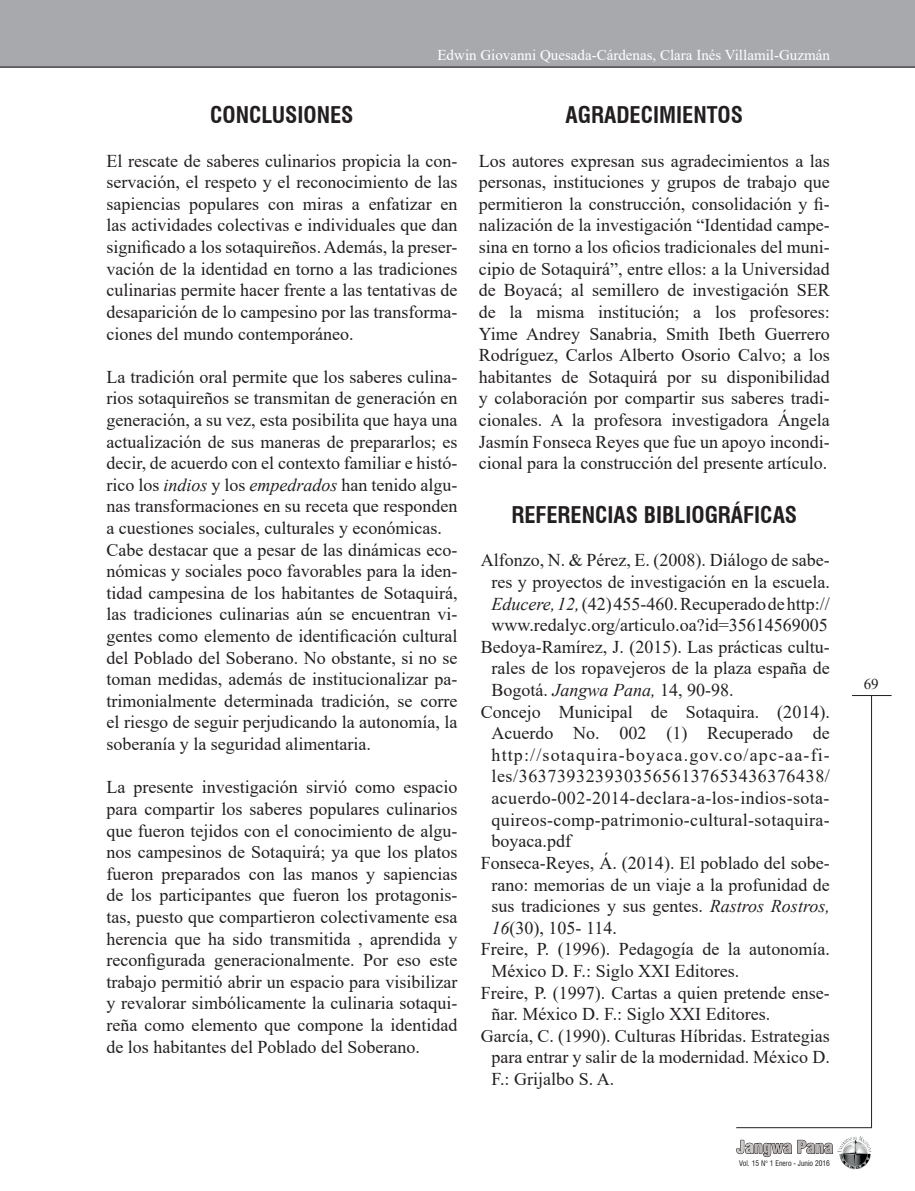
<style>
.page{position:relative;width:915px;height:1191px;background:#fff}
.page>*{position:absolute;margin:0;border:0;box-sizing:border-box;transform-origin:0 0}
.t1{font:700 condensed 22.5px "Swiss 721 BT";color:#231f20}
.t2{font:18px/21.6px "Times New Roman";color:#231f20;text-align:justify}
.t3{font:18px "Times New Roman";letter-spacing:.02em;color:#231f20}
.t4{font:18px "Times New Roman";letter-spacing:.065em;color:#231f20}
.t5{font:18px "Times New Roman";letter-spacing:.03em;color:#231f20}
.t6{font:15px "Times New Roman";color:#fff}
.t7{font:15px "Times New Roman";color:#231f20}
.t8{font:condensed 7.5px "Swiss 721 BT";color:#231f20}
.s1{font-style:italic}
</style>
<div class="page">
<div style="left:0;top:0;width:914px;height:67px;background:#a8a9ad"></div>
<hr style="left:0;top:67px;width:914px;height:1px;background:#231f20">
<svg style="left:736px;top:1139px;width:97px;height:18px"></svg>
<img style="left:837px;top:1136px;width:34px;height:33px">
<hr style="left:736px;top:1127px;width:135px;height:1px;background:#231f20">
<hr style="left:870px;top:695px;width:1px;height:432px;background:#231f20">
<hr style="left:851px;top:695px;width:40px;height:1px;background:#231f20">
<p class="t6" style="left:437px;top:45px;width:394px">Edwin Giovanni Quesada-Cárdenas, Clara Inés Villamil-Guzmán</p>
<p class="t1" style="left:210px;top:102px;width:145px">CONCLUSIONES</p>
<p class="t2" style="left:106px;top:149px;width:352px">El rescate de saberes culinarios propicia la con&shy;servación, el respeto y el reconocimiento de las sapiencias populares con miras a enfatizar en las actividades colectivas e individuales que dan significado a los sotaquireños. Además, la preser&shy;vación de la identidad en torno a las tradiciones culinarias permite hacer frente a las tentativas de desaparición de lo campesino por las transforma&shy;ciones del mundo contemporáneo.</p>
<p class="t2" style="left:106px;top:365px;width:352px;text-align:left">La tradición oral permite que los saberes culina&shy;rios sotaquireños se transmitan de generación en generación, a su vez, esta posibilita que haya una actualización de sus maneras de prepararlos; es decir, de acuerdo con el contexto familiar e histó&shy;rico los <span class="s1">indios</span> y los <span class="s1">empedrados</span> han tenido algu&shy;nas transformaciones en su receta que responden a cuestiones sociales, culturales y económicas.<br>Cabe destacar que a pesar de las dinámicas eco&shy;nómicas y sociales poco favorables para la iden&shy;tidad campesina de los habitantes de Sotaquirá, las tradiciones culinarias aún se encuentran vi&shy;gentes como elemento de identificación cultural del Poblado del Soberano. No obstante, si no se toman medidas, además de institucionalizar pa&shy;trimonialmente determinada tradición, se corre el riesgo de seguir perjudicando la autonomía, la soberanía y la seguridad alimentaria.</p>
<p class="t2" style="left:106px;top:776px;width:352px">La presente investigación sirvió como espacio para compartir los saberes populares culinarios que fueron tejidos con el conocimiento de algu&shy;nos campesinos de Sotaquirá; ya que los platos fueron preparados con las manos y sapiencias de los participantes que fueron los protagonis&shy;tas, puesto que compartieron colectivamente esa herencia que ha sido transmitida , aprendida y reconfigurada generacionalmente. Por eso este trabajo permitió abrir un espacio para visibilizar y revalorar simbólicamente la culinaria sotaqui&shy;reña como elemento que compone la identidad de los habitantes del Poblado del Soberano.</p>
<p class="t1" style="left:565px;top:102px;width:179px">AGRADECIMIENTOS</p>
<p class="t2" style="left:478px;top:149px;width:352px">Los autores expresan sus agradecimientos a las personas, instituciones y grupos de trabajo que permitieron la construcción, consolidación y fi&shy;nalización de la investigación “Identidad campe&shy;sina en torno a los oficios tradicionales del muni&shy;cipio de Sotaquirá”, entre ellos: a la Universidad de Boyacá; al semillero de investigación SER de la misma institución; a los profesores:<br>Yime Andrey Sanabria, Smith Ibeth Guerrero Rodríguez, Carlos Alberto Osorio Calvo; a los habitantes de Sotaquirá por su disponibilidad y colaboración por compartir sus saberes tradi&shy;cionales. A la profesora investigadora Ángela Jasmín Fonseca Reyes que fue un apoyo incondi&shy;cional para la construcción del presente artículo.</p>
<p class="t1" style="left:511px;top:501px;width:287px">REFERENCIAS BIBLIOGRÁFICAS</p>
<p class="t2" style="left:480px;top:549px;width:350px">Alfonzo, N. &amp; Pérez, E. (2008). Diálogo de sabe-</p>
<p class="t2" style="left:491px;top:570px;width:340px">res y proyectos de investigación en la escuela.</p>
<p class="t2" style="left:491px;top:592px;width:340px"><span class="s1">Educere, 12,</span> (42) 455-460. Recuperado de http://</p>
<p class="t2" style="left:491px;top:614px;width:338px">www.redalyc.org/articulo.oa?id=35614569005</p>
<p class="t2" style="left:480px;top:635px;width:350px">Bedoya-Ramírez, J. (2015). Las prácticas cultu-</p>
<p class="t2" style="left:491px;top:657px;width:340px">rales de los ropavejeros de la plaza españa de</p>
<p class="t2" style="left:491px;top:678px;width:243px">Bogotá. <span class="s1">Jangwa Pana,</span> 14, 90-98.</p>
<p class="t2" style="left:480px;top:700px;width:350px">Concejo Municipal de Sotaquira. (2014).</p>
<p class="t2" style="left:491px;top:722px;width:340px">Acuerdo No. 002 (1) Recuperado de</p>
<p class="t4" style="left:491px;top:742px;width:340px">http://sotaquira-boyaca.gov.co/apc-aa-fi-</p>
<p class="t5" style="left:491px;top:763px;width:340px">les/36373932393035656137653436376438/</p>
<p class="t3" style="left:491px;top:785px;width:339px">acuerdo-002-2014-declara-a-los-indios-sota-</p>
<p class="t3" style="left:491px;top:807px;width:340px">quireos-comp-patrimonio-cultural-sotaquira-</p>
<p class="t2" style="left:491px;top:830px;width:81px">boyaca.pdf</p>
<p class="t2" style="left:480px;top:851px;width:350px">Fonseca-Reyes, Á. (2014). El poblado del sobe-</p>
<p class="t2" style="left:491px;top:873px;width:340px">rano: memorias de un viaje a la profunidad de</p>
<p class="t2" style="left:491px;top:894px;width:340px">sus tradiciones y sus gentes. <span class="s1">Rastros Rostros,</span></p>
<p class="t2" style="left:491px;top:916px;width:127px"><span class="s1">16</span>(30), 105- 114.</p>
<p class="t2" style="left:480px;top:938px;width:350px">Freire, P. (1996). Pedagogía de la autonomía.</p>
<p class="t2" style="left:491px;top:959px;width:249px">México D. F.: Siglo XXI Editores.</p>
<p class="t2" style="left:480px;top:981px;width:350px">Freire, P. (1997). Cartas a quien pretende ense-</p>
<p class="t2" style="left:491px;top:1002px;width:280px">ñar. México D. F.: Siglo XXI Editores.</p>
<p class="t2" style="left:480px;top:1024px;width:350px">García, C. (1990). Culturas Híbridas. Estrategias</p>
<p class="t2" style="left:491px;top:1046px;width:340px">para entrar y salir de la modernidad. México D.</p>
<p class="t2" style="left:491px;top:1067px;width:124px">F.: Grijalbo S. A.</p>
<p class="t8" style="left:739px;top:1158px;width:92px">Vol. 15 N° 1 Enero - Junio 2016</p>
<p class="t7" style="left:863px;top:673px;width:16px">69</p>
</div>
